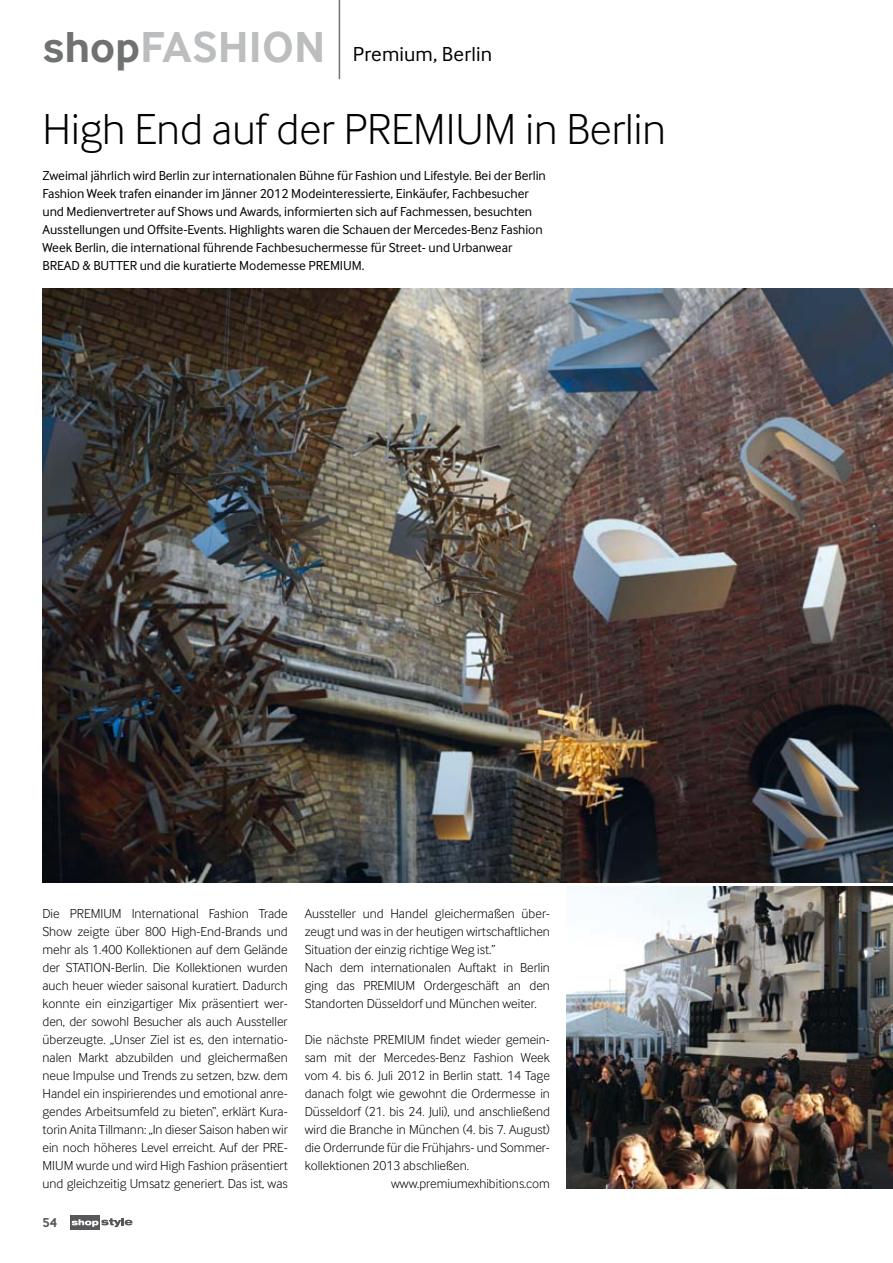
<style>
.page{position:relative;width:893px;height:1263px;background:#fff}
.page>*{position:absolute;margin:0;border:0;box-sizing:border-box;transform-origin:0 0}
.t1{font:300 45px "Inter Face Typo";color:#000}
.t2{font:21px "Inter Face Typo";letter-spacing:.005em;color:#000}
.t3{font:300 13.5px/18px "Inter Face Typo";color:#000;text-align:justify}
.t4{font:13.5px/18px "Inter Face Typo";letter-spacing:-.005em;color:#000}
.t5{font:700 13.5px "Inter Face Typo";color:#58585a}
.s1{font-weight:700;font-size:45px;color:#707172}
.s2{font-weight:700;font-size:45px;color:#bbbdbe}
</style>
<div class="page">
<div style="left:70px;top:1215px;width:30px;height:14px;background:#58585a"></div>
<svg style="left:72px;top:1218px;width:61px;height:9px"></svg>
<hr style="left:339px;top:0;width:1px;height:79px;background:#707172">
<img style="left:567px;top:886px;width:326px;height:302px">
<img style="left:43px;top:288px;width:850px;height:594px">
<h2 class="t2" style="left:43px;top:42px;width:451px"><span class="s1">shop</span><span class="s2">FASHION</span> Premium, Berlin</h2>
<h1 class="t1" style="left:43px;top:104px;width:625px">High End auf der PREMIUM in Berlin</h1>
<p class="t4" style="left:43px;top:166px;width:505px">Zweimal jährlich wird Berlin zur internationalen Bühne für Fashion und Lifestyle. Bei der Berlin Fashion Week trafen einander im Jänner 2012 Modeinteressierte, Einkäufer, Fachbesucher und Medienvertreter auf Shows und Awards, informierten sich auf Fachmessen, besuchten Ausstellungen und Offsite-Events. Highlights waren die Schauen der Mercedes-Benz Fashion Week Berlin, die international führende Fachbesuchermesse für Street- und Urbanwear BREAD &amp; BUTTER und die kuratierte Modemesse PREMIUM.</p>
<p class="t3" style="left:43px;top:904px;width:247px">Die PREMIUM International Fashion Trade Show zeigte über 800 High-End-Brands und mehr als 1.400 Kollektionen auf dem Gelände der STATION-Berlin. Die Kollektionen wurden auch heuer wieder saisonal kuratiert. Dadurch konnte ein einzigartiger Mix präsentiert wer&shy;den, der sowohl Besucher als auch Aussteller überzeugte. „Unser Ziel ist es, den internatio&shy;nalen Markt abzubilden und gleichermaßen neue Impulse und Trends zu setzen, bzw. dem Handel ein inspirierendes und emotional anre&shy;gendes Arbeitsumfeld zu bieten“, erklärt Kura&shy;torin Anita Tillmann: „In dieser Saison haben wir ein noch höheres Level erreicht. Auf der PRE-MIUM wurde und wird High Fashion präsentiert und gleichzeitig Umsatz generiert. Das ist, was</p>
<p class="t5" style="left:43px;top:1215px;width:16px">54</p>
<p class="t3" style="left:305px;top:904px;width:247px;text-align:left">Aussteller und Handel gleichermaßen über&shy;zeugt und was in der heutigen wirtschaftlichen Situation der einzig richtige Weg ist.”<br>Nach dem internationalen Auftakt in Berlin ging das PREMIUM Ordergeschäft an den Standorten Düsseldorf und München weiter.</p>
<p class="t3" style="left:305px;top:1030px;width:247px">Die nächste PREMIUM findet wieder gemein-</p>
<p class="t3" style="left:305px;top:1048px;width:247px">sam mit der Mercedes-Benz Fashion Week</p>
<p class="t3" style="left:305px;top:1066px;width:247px">vom 4. bis 6. Juli 2012 in Berlin statt. 14 Tage</p>
<p class="t3" style="left:305px;top:1084px;width:247px">danach folgt wie gewohnt die Ordermesse in</p>
<p class="t3" style="left:305px;top:1102px;width:247px">Düsseldorf (21. bis 24. Juli), und anschließend</p>
<p class="t3" style="left:305px;top:1120px;width:247px">wird die Branche in München (4. bis 7. August)</p>
<p class="t3" style="left:305px;top:1138px;width:247px">die Orderrunde für die Frühjahrs- und Sommer-</p>
<p class="t3" style="left:305px;top:1156px;width:166px">kollektionen 2013 abschließen.</p>
<p class="t3" style="left:391px;top:1174px;width:160px">www.premiumexhibitions.com</p>
</div>
